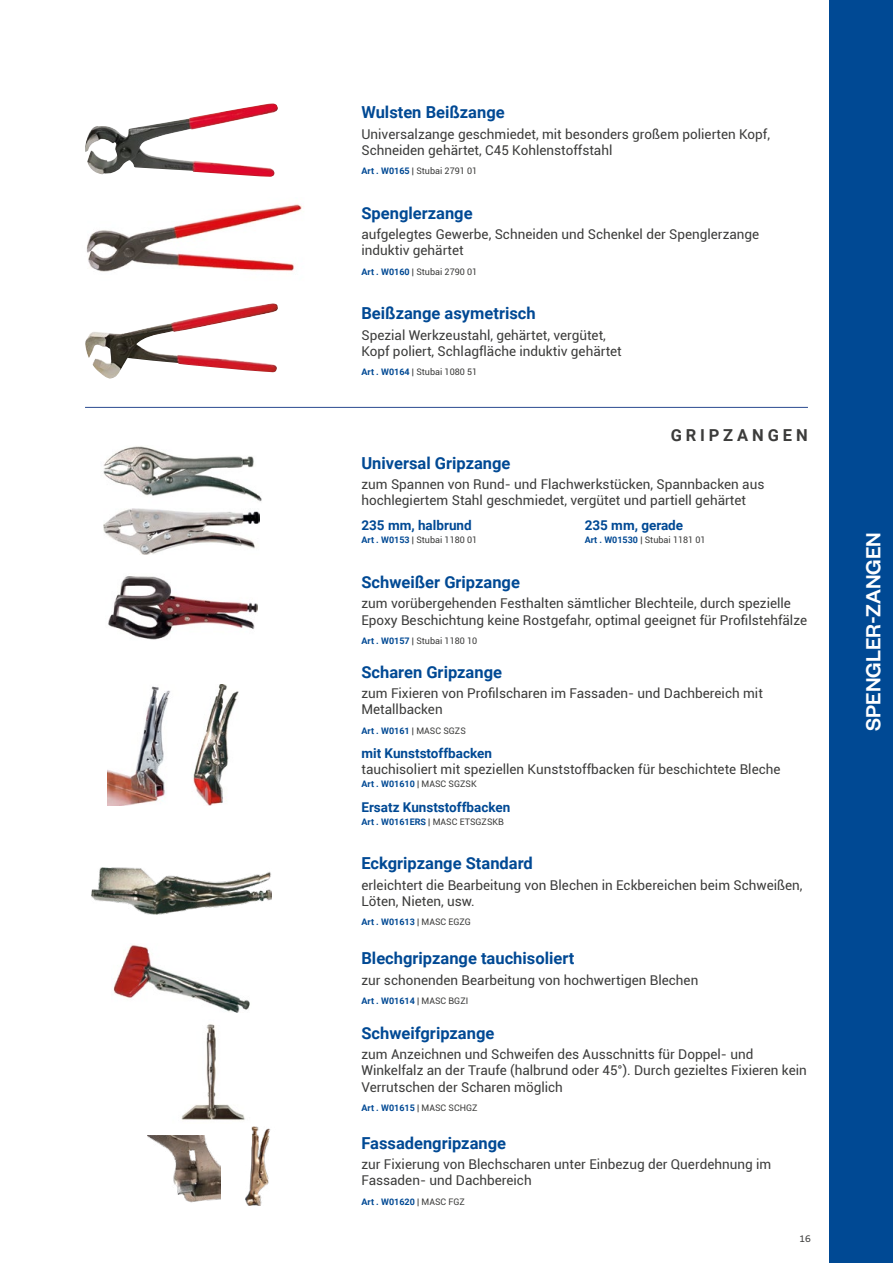
<style>
.page{position:relative;width:893px;height:1263px;background:#fff}
.page>*{position:absolute;margin:0;border:0;box-sizing:border-box;transform-origin:0 0}
.t1{font:500 22.5px "Founders Grotesk";color:#fff}
.t2{font:700 16.5px "Roboto";color:#004994}
.t3{font:700 16.5px "Roboto";letter-spacing:.235em;color:#3c3c3b}
.t4{font:13.5px/16.2px "Roboto";color:#3c3c3b}
.t5{font:700 13.5px "Roboto";color:#004994}
.t6{font:9px "Roboto";color:#3c3c3b}
.t7{font:700 9px "Roboto";color:#004994}
.t8{font:9px "Usual";color:#3c3c3b}
.s1{font-weight:700;color:#004994}
.s2{font-weight:400;color:#3c3c3b}
</style>
<div class="page">
<img style="left:85px;top:103px;width:193px;height:74px">
<img style="left:86px;top:204px;width:216px;height:68px">
<img style="left:85px;top:303px;width:193px;height:76px">
<img style="left:103px;top:446px;width:159px;height:56px">
<img style="left:103px;top:508px;width:157px;height:47px">
<img style="left:108px;top:576px;width:150px;height:64px">
<img style="left:107px;top:684px;width:132px;height:122px">
<img style="left:92px;top:868px;width:179px;height:46px">
<img style="left:113px;top:945px;width:137px;height:68px">
<img style="left:181px;top:1024px;width:64px;height:96px">
<img style="left:148px;top:1135px;width:72px;height:68px">
<img style="left:245px;top:1126px;width:26px;height:80px">
<div style="left:829px;top:0;width:64px;height:1263px;background:#004994"></div>
<hr style="left:85px;top:407px;width:723px;height:1px;background:#294a8f">
<p class="t2" style="left:361px;top:101px;width:145px">Wulsten Beißzange</p>
<p class="t4" style="left:361px;top:125px;width:410px">Universalzange geschmiedet, mit besonders großem polierten Kopf,<br>Schneiden gehärtet, C45 Kohlenstoffstahl</p>
<p class="t6" style="left:361px;top:165px;width:117px"><span class="s1">Art . W0165</span> | Stubai 2791 01</p>
<p class="t2" style="left:361px;top:201px;width:113px">Spenglerzange</p>
<p class="t4" style="left:361px;top:226px;width:399px">aufgelegtes Gewerbe, Schneiden und Schenkel der Spenglerzange induktiv gehärtet</p>
<p class="t6" style="left:361px;top:265px;width:117px"><span class="s1">Art . W0160</span> | Stubai 2790 01</p>
<p class="t2" style="left:361px;top:302px;width:176px">Beißzange asymetrisch</p>
<p class="t4" style="left:361px;top:326px;width:262px">Spezial Werkzeustahl, gehärtet, vergütet,<br>Kopf poliert, Schlagfläche induktiv gehärtet</p>
<p class="t6" style="left:361px;top:366px;width:117px"><span class="s1">Art . W0164</span> | Stubai 1080 51</p>
<p class="t3" style="left:671px;top:424px;width:138px">GRIPZANGEN</p>
<p class="t2" style="left:361px;top:451px;width:151px">Universal Gripzange</p>
<p class="t4" style="left:361px;top:476px;width:404px">zum Spannen von Rund- und Flachwerkstücken, Spannbacken aus hochlegiertem Stahl geschmiedet, vergütet und partiell gehärtet</p>
<p class="t5" style="left:361px;top:516px;width:112px">235 mm, halbrund</p>
<p class="t6" style="left:361px;top:533px;width:117px"><span class="s1">Art . W0153</span> | Stubai 1180 01</p>
<p class="t5" style="left:585px;top:516px;width:100px">235 mm, gerade</p>
<p class="t6" style="left:585px;top:533px;width:122px"><span class="s1">Art . W01530</span> | Stubai 1181 01</p>
<p class="t2" style="left:361px;top:570px;width:160px">Schweißer Gripzange</p>
<p class="t4" style="left:361px;top:595px;width:447px">zum vorübergehenden Festhalten sämtlicher Blechteile, durch spezielle<br>Epoxy Beschichtung keine Rostgefahr, optimal geeignet für Profilstehfälze</p>
<p class="t6" style="left:361px;top:634px;width:117px"><span class="s1">Art . W0157</span> | Stubai 1180 10</p>
<p class="t2" style="left:361px;top:660px;width:142px">Scharen Gripzange</p>
<p class="t4" style="left:361px;top:685px;width:403px">zum Fixieren von Profilscharen im Fassaden- und Dachbereich mit<br>Metallbacken</p>
<p class="t7" style="left:361px;top:724px;width:106px">Art . W0161 <span class="s2">| MASC SGZS</span></p>
<p class="t5" style="left:361px;top:744px;width:132px">mit Kunststoffbacken</p>
<p class="t4" style="left:361px;top:761px;width:421px">tauchisoliert mit speziellen Kunststoffbacken für beschichtete Bleche</p>
<p class="t7" style="left:361px;top:778px;width:117px">Art . W01610 <span class="s2">| MASC SGZSK</span></p>
<p class="t5" style="left:361px;top:798px;width:150px">Ersatz Kunststoffbacken</p>
<p class="t6" style="left:361px;top:815px;width:144px"><span class="s1">Art . W0161ERS</span> | MASC ETSGZSKB</p>
<p class="t2" style="left:361px;top:852px;width:173px">Eckgripzange Standard</p>
<p class="t4" style="left:361px;top:876px;width:443px">erleichtert die Bearbeitung von Blechen in Eckbereichen beim Schweißen,<br>Löten, Nieten, usw.</p>
<p class="t7" style="left:361px;top:916px;width:111px">Art . W01613 <span class="s2">| MASC EGZG</span></p>
<p class="t2" style="left:361px;top:947px;width:214px">Blechgripzange tauchisoliert</p>
<p class="t4" style="left:361px;top:971px;width:338px">zur schonenden Bearbeitung von hochwertigen Blechen</p>
<p class="t7" style="left:361px;top:994px;width:108px">Art . W01614 <span class="s2">| MASC BGZI</span></p>
<p class="t2" style="left:361px;top:1021px;width:134px">Schweifgripzange</p>
<p class="t4" style="left:361px;top:1046px;width:447px">zum Anzeichnen und Schweifen des Ausschnitts für Doppel- und<br>Winkelfalz an der Traufe (halbrund oder 45°). Durch gezieltes Fixieren kein<br>Verrutschen der Scharen möglich</p>
<p class="t7" style="left:361px;top:1101px;width:118px">Art . W01615 <span class="s2">| MASC SCHGZ</span></p>
<p class="t2" style="left:361px;top:1131px;width:146px">Fassadengripzange</p>
<p class="t4" style="left:361px;top:1156px;width:411px">zur Fixierung von Blechscharen unter Einbezug der Querdehnung im<br>Fassaden- und Dachbereich</p>
<p class="t7" style="left:361px;top:1195px;width:105px">Art . W01620 <span class="s2">| MASC FGZ</span></p>
<p class="t8" style="left:799px;top:1233px;width:13px">16</p>
<h1 class="t1" style="left:859px;top:731px;width:201px;rotate:-90deg">SPENGLER-ZANGEN</h1>
</div>
